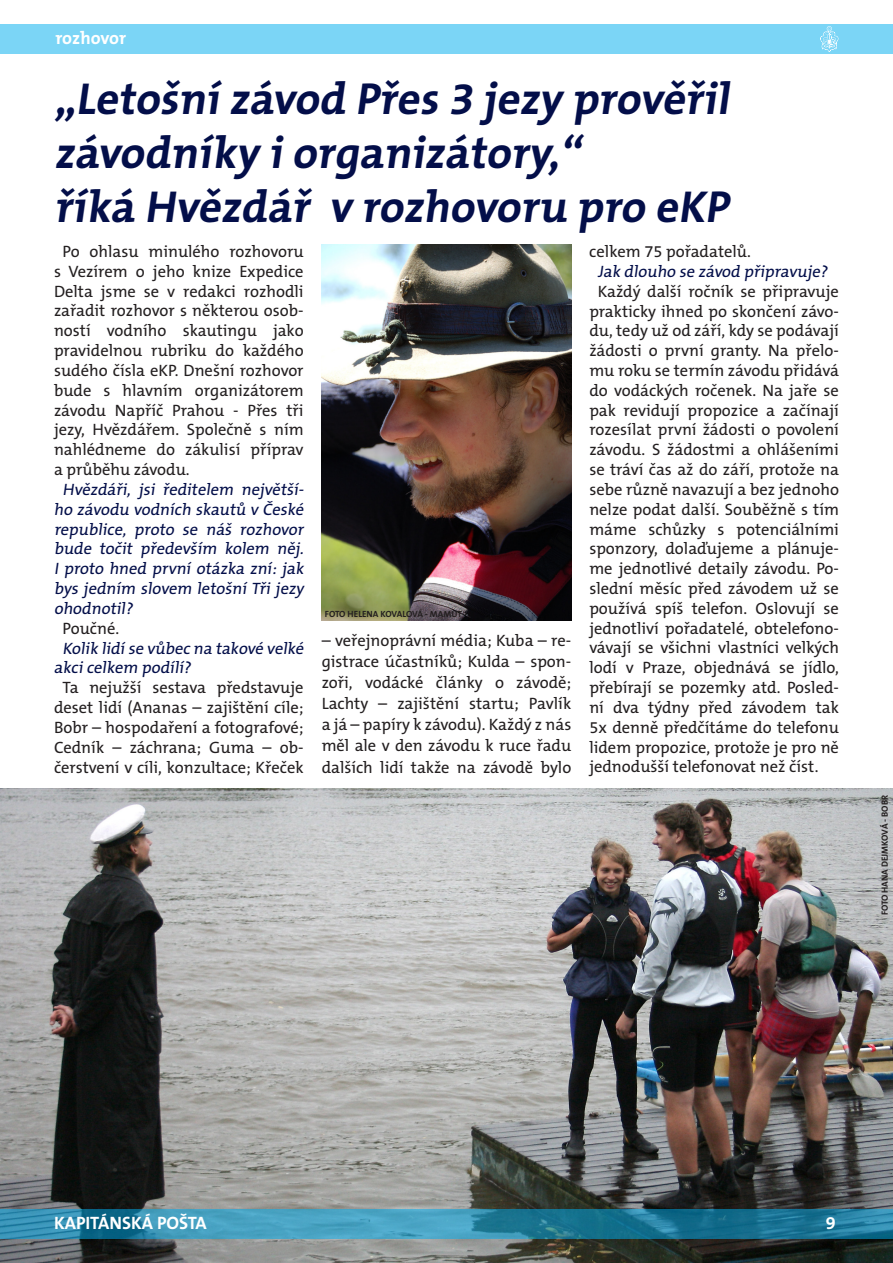
<style>
.page{position:relative;width:893px;height:1263px;background:#fff}
.page>*{position:absolute;margin:0;border:0;box-sizing:border-box;transform-origin:0 0}
.t1{font:700 45px/54px "The Mix CE B7";color:#030e49}
.t2{font:700 18px "The Mix CE B7";color:#fff}
.t3{font:16.5px/19.8px "The Mix CE B5 Plain";color:#231f20;text-align:justify}
.t4{font:16.5px/19.8px "The Mix CE B5 Plain";color:#030e49}
.t5{font:700 9px "The Mix CE B7";color:#231f20}
</style>
<div class="page">
<div style="left:0;top:24px;width:893px;height:30px;background:#7bd5f6"></div>
<svg style="left:820px;top:26px;width:19px;height:26px"></svg>
<img style="left:322px;top:245px;width:249px;height:376px">
<img style="left:0;top:788px;width:893px;height:475px">
<svg style="left:0;top:1209px;width:893px;height:30px;background:#2d87a7"></svg>
<p class="t2" style="left:56px;top:28px;width:72px">rozhovor</p>
<h1 class="t1" style="left:54px;top:74px;width:684px">„Letošnízávod Přes 3 jezy prověřil závodníky iorganizátory,“<br>říká Hvězdář v rozhovoru pro eKP</h1>
<p class="t3" style="left:54px;top:242px;width:251px;text-indent:8px">Po ohlasu minulého rozhovoru s Vezírem o jeho knize Expedice Delta jsme se v redakci rozhodli zařadit rozhovor s některou osob&shy;ností vodního skautingu jako pravidelnou rubriku do každého sudého čísla eKP. Dnešní rozhovor bude s hlavním organizátorem závodu Napříč Prahou - Přes tři jezy, Hvězdářem. Společně s ním nahlédneme do zákulisí příprav a průběhu závodu.</p>
<p class="t4" style="left:54px;top:480px;width:254px;text-indent:9px">Hvězdáři, j si ředitelem největší&shy;ho závodu vodních skautů v České republice, proto se náš rozhovor bude točit především kolem něj .<br>I proto hned první otázka zní: jak bys jedním slovem letošní Tři jezy ohodnotil?</p>
<p class="t3" style="left:63px;top:619px;width:58px">Poučné.</p>
<p class="t4" style="left:54px;top:639px;width:254px;text-indent:9px">Kolik lidíse vůbec na takové velké akcicelkem podílí?</p>
<p class="t3" style="left:54px;top:679px;width:251px;text-align:center">Ta nejužší sestava představuje deset lidí (Ananas – zajištění cíle; Bobr – hospodaření a fotografové; Cedník – záchrana; Guma – ob&shy;čerstvení v cíli, konzultace; Křeček</p>
<p class="t5" style="left:325px;top:609px;width:139px">FOTO HELENA KOVALOVÁ - MAMUT</p>
<p class="t3" style="left:322px;top:630px;width:251px;line-height:21.1px">– veřejnoprávní média; Kuba – re&shy;gistrace účastníků; Kulda – spon&shy;zoři, vodácké články o závodě; Lachty – zajištění startu; Pavlík a já – papíry k závodu). Každý z nás měl ale v den závodu k ruce řadu dalších lidí takže na závodě bylo</p>
<p class="t3" style="left:589px;top:242px;width:163px">celkem 75 pořadatelů.</p>
<p class="t4" style="left:598px;top:262px;width:234px">Jak dlouho se závod připravuje?</p>
<p class="t3" style="left:589px;top:282px;width:251px;text-indent:8px">Každý další ročník se připravuje prakticky ihned po skončení závo&shy;du, tedy už od září, kdy se podávají žádosti o první granty. Na přelo&shy;mu roku se termín závodu přidává do vodáckých ročenek. Na jaře se pak revidují propozice a začínají rozesílat první žádosti o povolení závodu. S žádostmi a ohlášeními se tráví čas až do září, protože na sebe různě navazují a bez jednoho nelze podat další. Souběžně s tím máme schůzky s potenciálními sponzory, dolaďujeme a plánuje&shy;me jednotlivé detaily závodu. Po&shy;slední měsíc před závodem už se používá spíš telefon. Oslovují se jednotliví pořadatelé, obtelefono&shy;vávají se všichni vlastníci velkých lodí v Praze, objednává se jídlo, přebírají se pozemky atd. Posled&shy;ní dva týdny před závodem tak 5x denně předčítáme do telefonu lidem propozice, protože je pro ně jednodušší telefonovat než číst.</p>
<p class="t5" style="left:880px;top:915px;width:122px;rotate:-90deg">FOTO HANA DEJMKOVÁ - BOBR</p>
<p class="t2" style="left:54px;top:1213px;width:154px">KAPITÁNSKÁ POŠTA</p>
<p class="t2" style="left:826px;top:1213px;width:11px">9</p>
</div>
